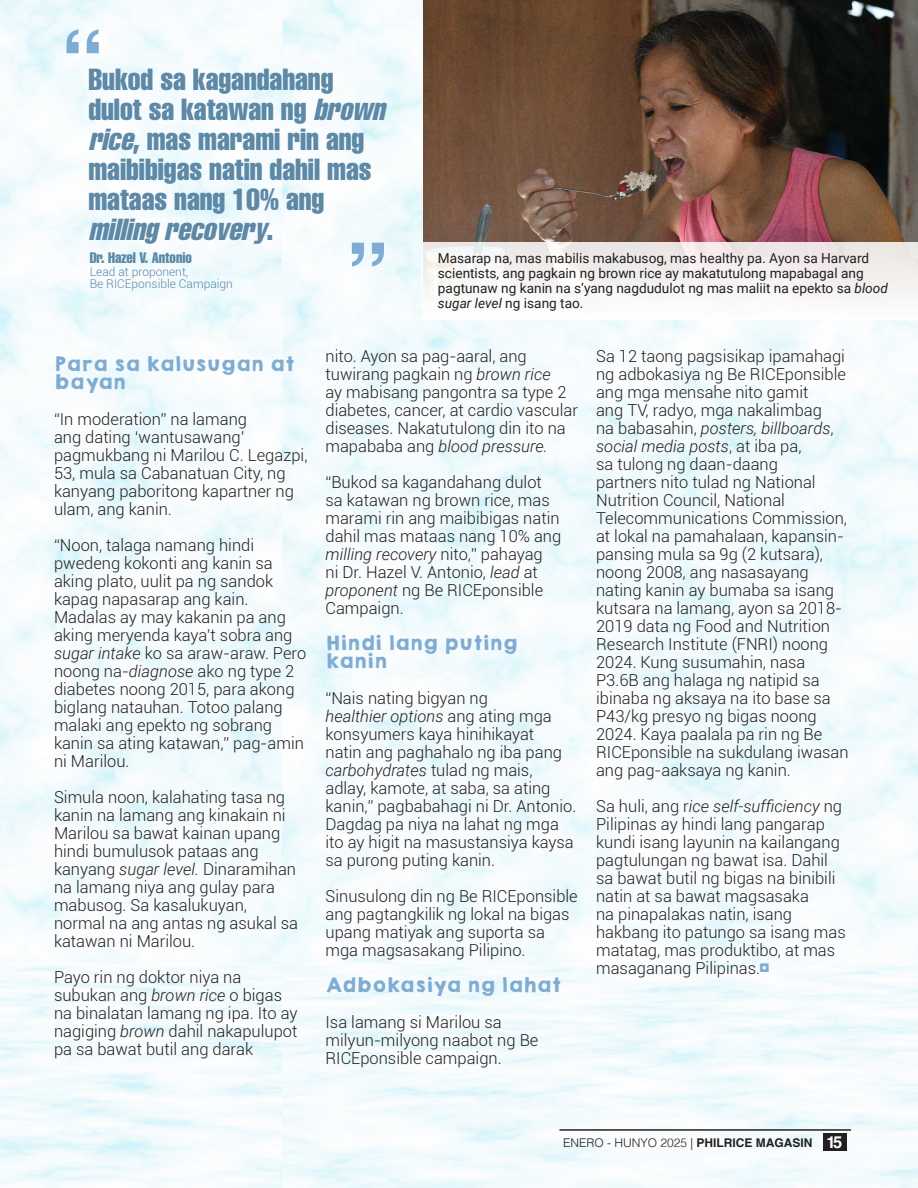
<style>
.page{position:relative;width:918px;height:1188px;background:#fff}
.page>*{position:absolute;margin:0;border:0;box-sizing:border-box;transform-origin:0 0}
.Open_Quote{font:700 87px "Helvetica";color:#7facd2}
.Pull_Quote{font:extra-condensed 30px/30px "Helvetica";color:#5d89a6}
.New_Bold_Text{font:18px/18px "KGHAPPY Solid";letter-spacing:.02em;color:#7facd2}
.Body_Text{font:300 16.5px/18px "Roboto";color:#231f20}
.Nameplate_Quote{font:extra-condensed 15px "Helvetica";color:#5b89a6}
.Body_Text-2{font:13.65px/15px "Roboto";color:#231f20}
.Body_Text-3{font:300 12px "Roboto";color:#5b89a6}
.t1{font:300 12px "Helvetica";color:#231f20}
.s1{font-style:italic}
.s2{font-family:"Arial Narrow";font-weight:700;font-size:18px;color:#7facd2}
.s3{font-weight:700}
.s4{font-weight:700;font-size:16.5px;color:#fff}
</style>
<div class="page">
<img style="left:0;top:0;width:918px;height:1188px">
<img style="left:423px;top:0;width:495px;height:242px">
<div style="left:422px;top:242px;width:496px;height:78px;background:linear-gradient(to bottom,#ede7e6,#fefefe)"></div>
<hr style="left:559px;top:1129px;width:292px;height:2px;background:#231f20">
<div style="left:823px;top:1134px;width:24px;height:17px;background:#231f20"></div>
<p class="Open_Quote" style="left:61px;top:9px;width:45px">“</p>
<p class="Pull_Quote" style="left:88px;top:64px;width:306px">Bukod sa kagandahang dulot sa katawan ng <span class="s1">brown rice</span>, mas marami rin ang maibibigas natin dahil mas mataas nang 10% ang <span class="s1">millingrecovery</span>.</p>
<p class="Open_Quote" style="left:345px;top:221px;width:45px">”</p>
<p class="Nameplate_Quote" style="left:90px;top:248px;width:104px">Dr. Hazel V. Antonio</p>
<p class="Body_Text-3" style="left:90px;top:263px;width:100px">Lead at proponent,</p>
<p class="Body_Text-3" style="left:90px;top:275px;width:145px">Be RICEponsible Campaign</p>
<p class="Body_Text-2" style="left:438px;top:251px;width:452px">Masarap na, mas mabilis makabusog, mas healthy pa. Ayon sa Harvard scientists, ang pagkain ng brown rice ay makatutulong mapabagal ang pagtunaw ng kanin na s’yang nagdudulot ng mas maliit na epekto sa <span class="s1">blood sugar level</span> ng isang tao.</p>
<p class="New_Bold_Text" style="left:54px;top:354px;width:242px">Para sa kalusugan at bayan</p>
<p class="Body_Text" style="left:54px;top:409px;width:255px">“In moderation” na lamang<br>ang dating ‘wantusawang’ pagmukbang ni Marilou C. Legazpi,<br>53, mula sa Cabanatuan City, ng kanyang paboritong kapartner ng ulam, ang kanin.</p>
<p class="Body_Text" style="left:54px;top:535px;width:254px">“Noon, talaga namang hindi pwedeng kokonti ang kanin sa aking plato, uulit pa ng sandok kapag napasarap ang kain.<br>Madalas ay may kakanin pa ang aking meryenda kaya’t sobra ang <span class="s1">sugar intake</span> ko sa araw-araw. Pero noong na-<span class="s1">diagnose</span> ako ng type 2 diabetes noong 2015, para akong biglang natauhan. Totoo palang malaki ang epekto ng sobrang kanin sa ating katawan,” pag-amin ni Marilou.</p>
<p class="Body_Text" style="left:54px;top:787px;width:246px">Simula noon, kalahating tasa ng kanin na lamang ang kinakain ni<br>Marilou sa bawat kainan upang hindi bumulusok pataas ang kanyang <span class="s1">sugar level.</span> Dinaramihan na lamang niya ang gulay para mabusog. Sa kasalukuyan, normal na ang antas ng asukal sa katawan ni Marilou.</p>
<p class="Body_Text" style="left:54px;top:967px;width:245px">Payo rin ng doktor niya na subukan ang <span class="s1">brown rice</span> o bigas na binalatan lamang ng ipa. Ito ay nagiging <span class="s1">brown</span> dahil nakapulupot pa sa bawat butil ang darak</p>
<p class="Body_Text" style="left:326px;top:347px;width:254px">nito. Ayon sa pag-aaral, ang tuwirang pagkain ng <span class="s1">brown rice<br></span>ay mabisang pangontra sa type 2 diabetes, cancer, at cardio vascular diseases. Nakatutulong din ito na mapababa ang <span class="s1">blood pressure.</span></p>
<p class="Body_Text" style="left:326px;top:473px;width:237px">“Bukod sa kagandahang dulot sa katawan ng brown rice, mas marami rin ang maibibigas natin dahil mas mataas nang 10% ang <span class="s1">milling recovery</span> nito,” pahayag<br>ni Dr. Hazel V. Antonio, <span class="s1">lead</span> at <span class="s1">proponent</span> ng Be RICEponsible<br>Campaign.</p>
<p class="New_Bold_Text" style="left:326px;top:634px;width:193px">Hindi lang puting kanin</p>
<p class="Body_Text" style="left:326px;top:689px;width:252px">“Nais nating bigyan ng<br><span class="s1">healthier options</span> ang ating mga konsyumers kaya hinihikayat<br>natin ang paghahalo ng iba pang <span class="s1">carbohydrates</span> tulad ng mais, adlay, kamote, at saba, sa ating kanin,” pagbabahagi ni Dr. Antonio.<br>Dagdag pa niya na lahat ng mga ito ay higit na masustansiya kaysa sa purong puting kanin.</p>
<p class="Body_Text" style="left:326px;top:887px;width:254px">Sinusulong din ng Be RICEponsible ang pagtangkilik ng lokal na bigas upang matiyak ang suporta sa mga magsasakang Pilipino.</p>
<p class="New_Bold_Text" style="left:326px;top:976px;width:237px">Adbokasiya ng lahat</p>
<p class="Body_Text" style="left:326px;top:1013px;width:214px">Isa lamang si Marilou sa milyun-milyong naabot ng Be<br>RICEponsible campaign.</p>
<p class="Body_Text" style="left:596px;top:347px;width:254px">Sa 12 taong pagsisikap ipamahagi ng adbokasiya ng Be RICEponsible ang mga mensahe nito gamit<br>ang TV, radyo, mga nakalimbag<br>na babasahin, <span class="s1">posters, billboards</span>, <span class="s1">social media posts</span>, at iba pa,<br>sa tulong ng daan-daang<br>partners nito tulad ng National<br>Nutrition Council, National<br>Telecommunications Commission, at lokal na pamahalaan, kapansin&shy;pansing mula sa 9g (2 kutsara), noong 2008, ang nasasayang nating kanin ay bumaba sa isang kutsara na lamang, ayon sa 2018-<br>2019 data ng Food and Nutrition<br>Research Institute (FNRI) noong<br>2024. Kung susumahin, nasa<br>P3.6B ang halaga ng natipid sa ibinaba ng aksaya na ito base sa<br>P43/kg presyo ng bigas noong<br>2024. Kaya paalala pa rin ng Be<br>RICEponsible na sukdulang iwasan ang pag-aaksaya ng kanin.</p>
<p class="Body_Text" style="left:596px;top:797px;width:251px">Sa huli, ang r<span class="s1">ice self-sufficiency</span> ng<br>Pilipinas ay hindi lang pangarap kundi isang layunin na kailangang pagtulungan ng bawat isa. Dahil sa bawat butil ng bigas na binibili natin at sa bawat magsasaka<br>na pinapalakas natin, isang hakbang ito patungo sa isang mas matatag, mas produktibo, at mas masaganang Pilipinas.<span class="s2">◘</span></p>
<p class="t1" style="left:563px;top:1132px;width:281px">ENERO - HUNYO 2025 | <span class="s3">PHILRICE MAGASIN</span> <span class="s4">15</span></p>
</div>
